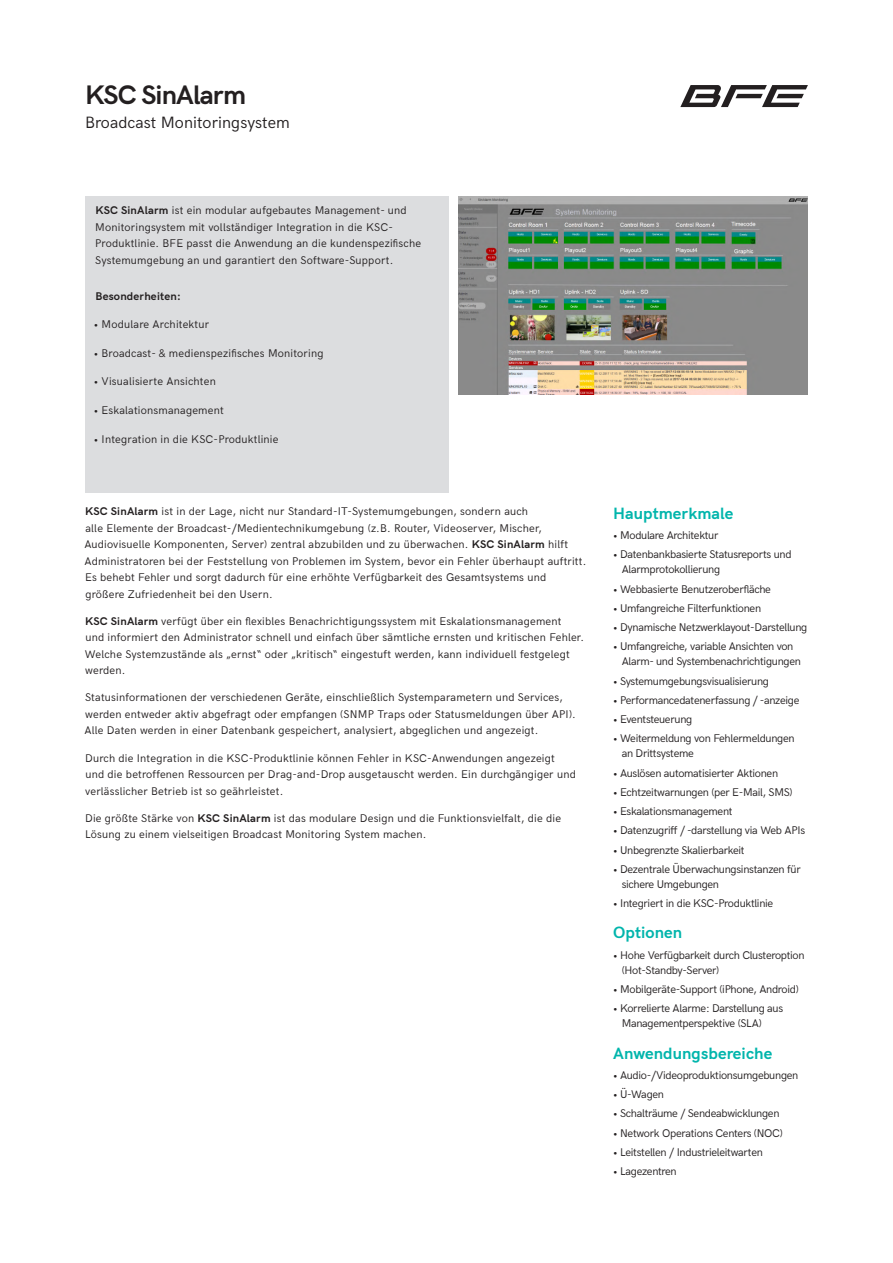
<style>
.page{position:relative;width:893px;height:1263px;background:#fff}
.page>*{position:absolute;margin:0;border:0;box-sizing:border-box;transform-origin:0 0}
.Be13__Headline_18pt{font:700 27px "BFE Sans";letter-spacing:-.03em;color:#231f20}
.Be13_CopyBullet_8pt{font:700 16.5px "BFE Sans";letter-spacing:.005em;color:#00b5ac}
.Be13__Headline_18pt-2{font:16.5px "BFE Sans";letter-spacing:.005em;color:#231f20}
.Be13__Subline_12pt_1{font:700 16.5px "BFE Sans";letter-spacing:.005em;color:#00b5ac}
.Be13__Copy_8pt_1av{font:11.25px/16.5px "BFE Sans";letter-spacing:.02em;color:#231f20}
.Be13_CopyBullet_8pt-2{font:11.25px/15px "BFE Sans";letter-spacing:-.025em;color:#231f20}
.t1{font:700 11.25px "BFE Sans";letter-spacing:.02em;color:#231f20}
.s1{font-weight:700}
</style>
<div class="page">
<div style="left:85px;top:196px;width:363px;height:297px;background:#dcdddf"></div>
<svg style="left:680px;top:85px;width:128px;height:22px"></svg>
<img style="left:458px;top:196px;width:350px;height:199px">
<p class="Be13__Headline_18pt" style="left:85px;top:74px;width:162px">KSC SinAlarm</p>
<p class="Be13__Headline_18pt-2" style="left:85px;top:110px;width:206px">Broadcast Monitoringsystem</p>
<p class="Be13__Copy_8pt_1av" style="left:95px;top:201px;width:327px"><span class="s1">KSC SinAlarm</span> ist ein modular aufgebautes Management- und Monitoringsystem mit vollständiger Integration in die KSC-Produktlinie. BFE passt die Anwendung an die kundenspezifische Systemumgebung an und garantiert den Software-Support.</p>
<p class="t1" style="left:95px;top:287px;width:87px">Besonderheiten:</p>
<p class="Be13__Copy_8pt_1av" style="left:94px;top:315px;width:117px">• Modulare Architektur</p>
<p class="Be13__Copy_8pt_1av" style="left:94px;top:344px;width:231px">• Broadcast- &amp; medienspezifisches Monitoring</p>
<p class="Be13__Copy_8pt_1av" style="left:94px;top:372px;width:124px">• Visualisierte Ansichten</p>
<p class="Be13__Copy_8pt_1av" style="left:94px;top:401px;width:132px">• Eskalationsmanagement</p>
<p class="Be13__Copy_8pt_1av" style="left:94px;top:430px;width:186px">• Integration in die KSC-Produktlinie</p>
<p class="Be13__Copy_8pt_1av" style="left:84px;top:502px;width:503px"><span class="s1">KSC SinAlarm</span> ist in der Lage, nicht nur Standard-IT-Systemumgebungen, sondern auch<br>alle Elemente der Broadcast-/Medientechnikumgebung (z.B. Router, Videoserver, Mischer, Audiovisuelle Komponenten, Server) zentral abzubilden und zu überwachen. <span class="s1">KSC SinAlarm</span> hilft Administratoren bei der Feststellung von Problemen im System, bevor ein Fehler überhaupt auftritt.<br>Es behebt Fehler und sorgt dadurch für eine erhöhte Verfügbarkeit des Gesamtsystems und größere Zufriedenheit bei den Usern.</p>
<p class="Be13__Copy_8pt_1av" style="left:85px;top:612px;width:501px"><span class="s1">KSC SinAlarm</span> verfügt über ein flexibles Benachrichtigungssystem mit Eskalationsmanagement<br>und informiert den Administrator schnell und einfach über sämtliche ernsten und kritischen Fehler.<br>Welche Systemzustände als „ernst“ oder „kritisch“ eingestuft werden, kann individuell festgelegt werden.</p>
<p class="Be13__Copy_8pt_1av" style="left:84px;top:688px;width:493px">Statusinformationen der verschiedenen Geräte, einschließlich Systemparametern und Services, werden entweder aktiv abgefragt oder empfangen (SNMP Traps oder Statusmeldungen über API).<br>Alle Daten werden in einer Datenbank gespeichert, analysiert, abgeglichen und angezeigt.</p>
<p class="Be13__Copy_8pt_1av" style="left:85px;top:749px;width:492px">Durch die Integration in die KSC-Produktlinie können Fehler in KSC-Anwendungen angezeigt und die betroffenen Ressourcen per Drag-and-Drop ausgetauscht werden. Ein durchgängiger und verlässlicher Betrieb ist so geährleistet.</p>
<p class="Be13__Copy_8pt_1av" style="left:85px;top:809px;width:478px">Die größte Stärke von <span class="s1">KSC SinAlarm</span> ist das modulare Design und die Funktionsvielfalt, die die<br>Lösung zu einem vielseitigen Broadcast Monitoring System machen.</p>
<p class="Be13__Subline_12pt_1" style="left:613px;top:501px;width:122px">Hauptmerkmale</p>
<p class="Be13_CopyBullet_8pt-2" style="left:613px;top:527px;width:107px">• Modulare Architektur</p>
<p class="Be13_CopyBullet_8pt-2" style="left:622px;top:546px;width:171px;text-indent:-9px">• Datenbankbasierte Statusreports und<br>Alarmprotokollierung</p>
<p class="Be13_CopyBullet_8pt-2" style="left:613px;top:580px;width:159px">• Webbasierte Benutzeroberfläche</p>
<p class="Be13_CopyBullet_8pt-2" style="left:613px;top:600px;width:149px">• Umfangreiche Filterfunktionen</p>
<p class="Be13_CopyBullet_8pt-2" style="left:613px;top:619px;width:196px">• Dynamische Netzwerklayout-Darstellung</p>
<p class="Be13_CopyBullet_8pt-2" style="left:622px;top:638px;width:181px;text-indent:-9px">• Umfangreiche, variable Ansichten von<br>Alarm- und Systembenachrichtigungen</p>
<p class="Be13_CopyBullet_8pt-2" style="left:613px;top:672px;width:157px">• Systemumgebungsvisualisierung</p>
<p class="Be13_CopyBullet_8pt-2" style="left:613px;top:692px;width:188px">• Performancedatenerfassung / -anzeige</p>
<p class="Be13_CopyBullet_8pt-2" style="left:613px;top:711px;width:81px">• Eventsteuerung</p>
<p class="Be13_CopyBullet_8pt-2" style="left:622px;top:730px;width:174px;text-indent:-9px">• Weitermeldung von Fehlermeldungen an Drittsysteme</p>
<p class="Be13_CopyBullet_8pt-2" style="left:613px;top:764px;width:166px">• Auslösen automatisierter Aktionen</p>
<p class="Be13_CopyBullet_8pt-2" style="left:613px;top:784px;width:181px">• Echtzeitwarnungen (per E-Mail, SMS)</p>
<p class="Be13_CopyBullet_8pt-2" style="left:613px;top:803px;width:121px">• Eskalationsmanagement</p>
<p class="Be13_CopyBullet_8pt-2" style="left:613px;top:822px;width:193px">• Datenzugriff / -darstellung via Web APIs</p>
<p class="Be13_CopyBullet_8pt-2" style="left:613px;top:841px;width:133px">• Unbegrenzte Skalierbarkeit</p>
<p class="Be13_CopyBullet_8pt-2" style="left:622px;top:861px;width:181px;text-indent:-9px">• Dezentrale Überwachungsinstanzen für sichere Umgebungen</p>
<p class="Be13_CopyBullet_8pt-2" style="left:613px;top:895px;width:162px">• Integriert in die KSC-Produktlinie</p>
<p class="Be13_CopyBullet_8pt" style="left:613px;top:920px;width:71px">Optionen</p>
<p class="Be13_CopyBullet_8pt-2" style="left:622px;top:946px;width:184px;text-indent:-9px">• Hohe Verfügbarkeit durch Clusteroption (Hot-Standby-Server)</p>
<p class="Be13_CopyBullet_8pt-2" style="left:613px;top:981px;width:187px">• Mobilgeräte-Support (iPhone, Android)</p>
<p class="Be13_CopyBullet_8pt-2" style="left:622px;top:1000px;width:163px;text-indent:-9px">• Korrelierte Alarme: Darstellung aus<br>Managementperspektive (SLA)</p>
<p class="Be13_CopyBullet_8pt" style="left:613px;top:1040px;width:161px">Anwendungsbereiche</p>
<p class="Be13_CopyBullet_8pt-2" style="left:613px;top:1066px;width:187px">• Audio-/Videoproduktionsumgebungen</p>
<p class="Be13_CopyBullet_8pt-2" style="left:613px;top:1086px;width:52px">• Ü-Wagen</p>
<p class="Be13_CopyBullet_8pt-2" style="left:613px;top:1105px;width:168px">• Schalträume / Sendeabwicklungen</p>
<p class="Be13_CopyBullet_8pt-2" style="left:613px;top:1124px;width:171px">• Network Operations Centers (NOC)</p>
<p class="Be13_CopyBullet_8pt-2" style="left:613px;top:1143px;width:151px">• Leitstellen / Industrieleitwarten</p>
<p class="Be13_CopyBullet_8pt-2" style="left:613px;top:1163px;width:65px">• Lagezentren</p>
</div>
